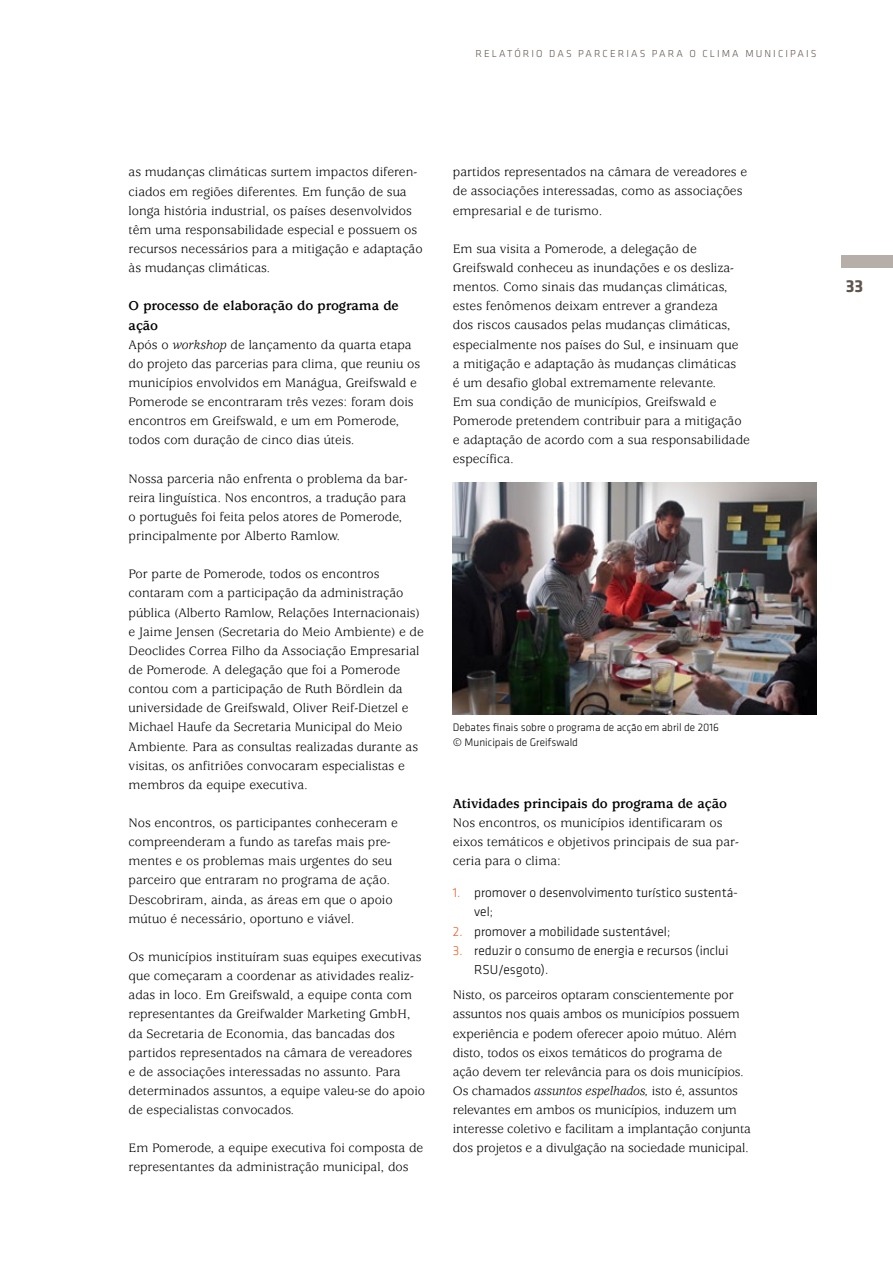
<style>
.page{position:relative;width:893px;height:1263px;background:#fff}
.page>*{position:absolute;margin:0;border:0;box-sizing:border-box;transform-origin:0 0}
.t1{font:700 18px "Klavika Basic";color:#61544d}
.Absatzüberschrift{font:700 14.25px/19.2px "Usherwood Std";color:#000}
.t2{font:13.5px/19.2px "Usherwood Std";color:#000}
.t3{font:300 13.5px/19.2px "Klavika Basic";color:#000}
.t4{font:300 11.25px/14.9px "Klavika Basic";color:#000}
.t5{font:300 10.5px "Klavika Basic";letter-spacing:.2em;color:#61544d}
.s1{font-style:italic}
.s2{color:#f15f22}
</style>
<div class="page">
<div style="left:842px;top:255px;width:51px;height:13px;background:#b6afa9"></div>
<img style="left:453px;top:483px;width:363px;height:231px">
<p class="t5" style="left:475px;top:47px;width:342px">RELATÓRIO DAS PARCERIAS PARA O CLIMA MUNICIPAIS</p>
<p class="t2" style="left:129px;top:163px;width:295px">as mudanças climáticas surtem impactos diferen&shy;ciados em regiões diferentes. Em função de sua longa história industrial, os países desenvolvidos têm uma responsabilidade especial e possuem os recursos necessários para a mitigação e adaptação às mudanças climáticas.</p>
<p class="Absatzüberschrift" style="left:129px;top:297px;width:272px">O processo de elaboração do programa de ação</p>
<p class="t2" style="left:129px;top:335px;width:293px">Após o <span class="s1">workshop</span> de lançamento da quarta etapa do projeto das parcerias para clima, que reuniu os municípios envolvidos em Manágua, Greifswald e Pomerode se encontraram três vezes: foram dois encontros em Greifswald, e um em Pomerode, todos com duração de cinco dias úteis.</p>
<p class="t2" style="left:129px;top:469px;width:281px">Nossa parceria não enfrenta o problema da bar&shy;reira linguística. Nos encontros, a tradução para o português foi feita pelos atores de Pomerode, principalmente por Alberto Ramlow.</p>
<p class="t2" style="left:129px;top:565px;width:297px">Por parte de Pomerode, todos os encontros contaram com a participação da administração pública (Alberto Ramlow, Relações Internacionais) e Jaime Jensen (Secretaria do Meio Ambiente) e de Deoclides Correa Filho da Associação Empresarial de Pomerode. A delegação que foi a Pomerode contou com a participação de Ruth Bördlein da universidade de Greifswald, Oliver Reif-Dietzel e Michael Haufe da Secretaria Municipal do Meio Ambiente. Para as consultas realizadas durante as visitas, os anfitriões convocaram especialistas e membros da equipe executiva.</p>
<p class="t2" style="left:129px;top:814px;width:271px">Nos encontros, os participantes conheceram e compreenderam a fundo as tarefas mais pre&shy;mentes e os problemas mais urgentes do seu parceiro que entraram no programa de ação.<br>Descobriram, ainda, as áreas em que o apoio mútuo é necessário, oportuno e viável.</p>
<p class="t2" style="left:129px;top:948px;width:298px">Os municípios instituíram suas equipes executivas que começaram a coordenar as atividades realiz&shy;adas in loco. Em Greifswald, a equipe conta com representantes da Greifwalder Marketing GmbH, da Secretaria de Economia, das bancadas dos partidos representados na câmara de vereadores<br>e de associações interessadas no assunto. Para determinados assuntos, a equipe valeu-se do apoio de especialistas convocados.</p>
<p class="t2" style="left:129px;top:1139px;width:296px">Em Pomerode, a equipe executiva foi composta de representantes da administração municipal, dos</p>
<p class="t2" style="left:453px;top:163px;width:296px">partidos representados na câmara de vereadores e de associações interessadas, como as associações empresarial e de turismo.</p>
<p class="t2" style="left:453px;top:240px;width:299px">Em sua visita a Pomerode, a delegação de Greifswald conheceu as inundações e os desliza&shy;mentos. Como sinais das mudanças climáticas, estes fenômenos deixam entrever a grandeza<br>dos riscos causados pelas mudanças climáticas, especialmente nos países do Sul, e insinuam que<br>a mitigação e adaptação às mudanças climáticas<br>é um desafio global extremamente relevante.<br>Em sua condição de municípios, Greifswald e Pomerode pretendem contribuir para a mitigação e adaptação de acordo com a sua responsabilidade específica.</p>
<p class="t4" style="left:453px;top:720px;width:268px">Debates finais sobre o programa de acção em abril de 2016 © Municipais de Greifswald</p>
<p class="Absatzüberschrift" style="left:453px;top:794px;width:276px">Atividades principais do programa de ação</p>
<p class="t2" style="left:453px;top:814px;width:288px">Nos encontros, os municípios identificaram os eixos temáticos e objetivos principais de sua par&shy;ceria para o clima:</p>
<p class="t3" style="left:474px;top:883px;width:265px;text-indent:-21px"><span class="s2">1.</span> promover o desenvolvimento turístico sustentá&shy;vel;</p>
<p class="t3" style="left:453px;top:921px;width:219px"><span class="s2">2.</span> promover a mobilidade sustentável;</p>
<p class="t3" style="left:474px;top:940px;width:256px;text-indent:-21px"><span class="s2">3.</span> reduzir o consumo de energia e recursos (inclui<br>RSU/esgoto).</p>
<p class="t2" style="left:453px;top:986px;width:299px">Nisto, os parceiros optaram conscientemente por assuntos nos quais ambos os municípios possuem experiência e podem oferecer apoio mútuo. Além disto, todos os eixos temáticos do programa de ação devem ter relevância para os dois municípios.<br>Os chamados <span class="s1">assuntos espelhados,</span> isto é, assuntos relevantes em ambos os municípios, induzem um interesse coletivo e facilitam a implantação conjunta dos projetos e a divulgação na sociedade municipal.</p>
<h1 class="t1" style="left:846px;top:273px;width:19px">33</h1>
</div>
